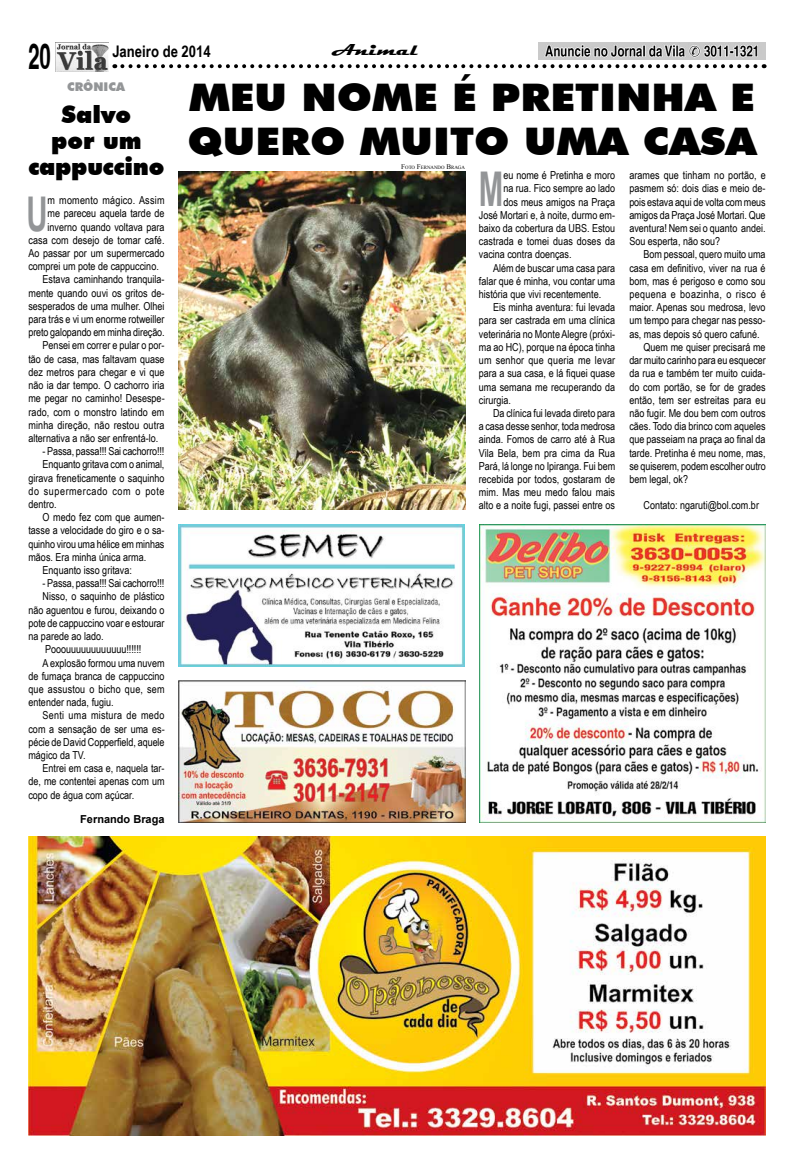
<style>
.page{position:relative;width:794px;height:1163px;background:#fff}
.page>*{position:absolute;margin:0;border:0;box-sizing:border-box;transform-origin:0 0}
.t1{font:700 47.9px "Arial Narrow";color:#939597;scale:.75 1}
.t2{font:900 38px/44px "Futura BT";color:#000;text-align:right;scale:1.1 1}
.t3{font:700 condensed 35.4px "Helvetica";color:#000;scale:.7 1}
.t4{font:900 24px/26px "Futura BT";letter-spacing:-.01em;color:#000;text-align:center}
.t5{font:700 16px "Arial Narrow";color:#000}
.t6{font:700 16px "Magneto";color:#000;scale:1.3 1}
.t7{font:900 12px "Futura BT";color:#939597}
.t8{font:11px/13.2px "Arial Narrow";color:#000;text-align:justify}
.t9{font:11px "Arial Narrow";letter-spacing:.03em;color:#000}
.t10{font:11px "Arial Narrow";letter-spacing:.05em;color:#000}
.t11{font:11px "Arial Narrow";letter-spacing:.025em;color:#000}
.t12{font:11px "Arial Narrow";letter-spacing:.02em;color:#000}
.t13{font:700 11px "Arial";color:#000}
.t14{font:4.9px "Times New Roman";color:#000}
.s1{font-size:7px}
</style>
<div class="page">
<img style="left:56px;top:43px;width:52px;height:28px">
<svg style="left:122px;top:64px;width:642px;height:4px"></svg>
<img style="left:539px;top:43px;width:226px;height:17px">
<img style="left:178px;top:680px;width:287px;height:142px">
<img style="left:178px;top:524px;width:287px;height:142px">
<img style="left:178px;top:171px;width:287px;height:338px">
<img style="left:479px;top:524px;width:286px;height:298px">
<img style="left:28px;top:836px;width:737px;height:299px">
<h3 class="t3" style="left:28px;top:35px;width:34px">20</h3>
<h3 class="t6" style="left:332px;top:41px;width:67px">Animal</h3>
<h3 class="t5" style="left:112px;top:39px;width:100px">Janeiro de 2014</h3>
<p class="t7" style="left:67px;top:80px;width:59px">CRÔNICA</p>
<h3 class="t4" style="left:28px;top:101px;width:138px">SALVO<br>POR UM<br>CAPPUCCINO</h3>
<h1 class="t1" style="left:26px;top:177px;width:24px">U</h1>
<p class="t12" style="left:48px;top:192px;width:118px">m momento mágico. Assim</p>
<p class="t8" style="left:48px;top:206px;width:118px">me pareceu aquela tarde de</p>
<p class="t8" style="left:48px;top:220px;width:118px">inverno quando voltava para</p>
<p class="t8" style="left:28px;top:233px;width:138px">casa com desejo de tomar café.</p>
<p class="t8" style="left:28px;top:246px;width:138px">Ao passar por um supermercado</p>
<p class="t8" style="left:28px;top:259px;width:132px">comprei um pote de cappuccino.</p>
<p class="t8" style="left:43px;top:272px;width:123px">Estava caminhando tranquila-</p>
<p class="t8" style="left:28px;top:286px;width:138px">mente quando ouvi os gritos de-</p>
<p class="t8" style="left:28px;top:299px;width:138px">sesperados de uma mulher. Olhei</p>
<p class="t8" style="left:28px;top:312px;width:138px">para trás e vi um enorme rotweiller</p>
<p class="t8" style="left:28px;top:325px;width:138px">preto galopando em minha direção.</p>
<p class="t8" style="left:43px;top:338px;width:123px">Pensei em correr e pular o por-</p>
<p class="t8" style="left:28px;top:352px;width:138px">tão de casa, mas faltavam quase</p>
<p class="t8" style="left:28px;top:365px;width:138px">dez metros para chegar e vi que</p>
<p class="t8" style="left:28px;top:378px;width:138px">não ia dar tempo. O cachorro iria</p>
<p class="t8" style="left:28px;top:391px;width:138px">me pegar no caminho! Desespe-</p>
<p class="t8" style="left:28px;top:404px;width:137px">rado, com o monstro latindo em</p>
<p class="t8" style="left:28px;top:418px;width:138px">minha direção, não restou outra</p>
<p class="t8" style="left:28px;top:431px;width:131px">alternativa a não ser enfrentá-lo.</p>
<p class="t8" style="left:43px;top:444px;width:123px">- Passa, passa!!! Sai cachorro!!!</p>
<p class="t8" style="left:43px;top:457px;width:123px">Enquanto gritava com o animal,</p>
<p class="t8" style="left:28px;top:470px;width:138px">girava freneticamente o saquinho</p>
<p class="t10" style="left:28px;top:482px;width:138px">do supermercado com o pote</p>
<p class="t8" style="left:28px;top:497px;width:30px">dentro.</p>
<p class="t8" style="left:43px;top:510px;width:123px">O medo fez com que aumen-</p>
<p class="t8" style="left:28px;top:523px;width:138px">tasse a velocidade do giro e o sa-</p>
<p class="t8" style="left:28px;top:536px;width:137px">quinho virou uma hélice em minhas</p>
<p class="t8" style="left:28px;top:550px;width:119px">mãos. Era minha única arma.</p>
<p class="t8" style="left:43px;top:563px;width:91px">Enquanto isso gritava:</p>
<p class="t8" style="left:43px;top:576px;width:123px">- Passa, passa!!! Sai cachorro!!!</p>
<p class="t8" style="left:43px;top:589px;width:123px">Nisso, o saquinho de plástico</p>
<p class="t8" style="left:28px;top:602px;width:138px">não aguentou e furou, deixando o</p>
<p class="t8" style="left:28px;top:616px;width:138px">pote de cappuccino voar e estourar</p>
<p class="t8" style="left:28px;top:629px;width:77px">na parede ao lado.</p>
<p class="t8" style="left:45px;top:642px;width:98px">Pooouuuuuuuuuuuu!!!!!!</p>
<p class="t8" style="left:43px;top:655px;width:123px">A explosão formou uma nuvem</p>
<p class="t8" style="left:28px;top:668px;width:138px">de fumaça branca de cappuccino</p>
<p class="t8" style="left:28px;top:682px;width:138px">que assustou o bicho que, sem</p>
<p class="t8" style="left:28px;top:695px;width:87px">entender nada, fugiu.</p>
<p class="t11" style="left:43px;top:707px;width:123px">Senti uma mistura de medo</p>
<p class="t8" style="left:28px;top:721px;width:138px">com a sensação de ser uma es-</p>
<p class="t8" style="left:28px;top:734px;width:138px">pécie de David Copperfield, aquele</p>
<p class="t8" style="left:28px;top:748px;width:59px">mágico da TV.</p>
<p class="t8" style="left:43px;top:761px;width:123px">Entrei em casa e, naquela tar-</p>
<p class="t8" style="left:28px;top:774px;width:138px">de, me contentei apenas com um</p>
<p class="t8" style="left:28px;top:787px;width:107px">copo de água com açúcar.</p>
<p class="t13" style="left:80px;top:811px;width:86px">Fernando Braga</p>
<h2 class="t2" style="left:187px;top:75px;width:519px">N OME É PRETINHA E<br>QUE RO MUITO UMA CASA</h2>
<h2 class="t2" style="left:189px;top:75px;width:30px">MEU</h2>
<p class="t14" style="left:401px;top:164px;width:65px"><span class="s1">F</span>OTO <span class="s1">F</span>ERNANDO <span class="s1">B</span>RAGA</p>
<h1 class="t1" style="left:479px;top:152px;width:34px">M</h1>
<p class="t8" style="left:503px;top:168px;width:113px">eu nome é Pretinha e moro</p>
<p class="t8" style="left:503px;top:181px;width:113px">na rua. Fico sempre ao lado</p>
<p class="t8" style="left:503px;top:195px;width:113px">dos meus amigos na Praça</p>
<p class="t8" style="left:479px;top:208px;width:138px">José Mortari e, à noite, durmo em-</p>
<p class="t8" style="left:479px;top:221px;width:138px">baixo da cobertura da UBS. Estou</p>
<p class="t8" style="left:479px;top:234px;width:138px">castrada e tomei duas doses da</p>
<p class="t8" style="left:479px;top:247px;width:94px">vacina contra doenças.</p>
<p class="t8" style="left:493px;top:261px;width:124px">Além de buscar uma casa para</p>
<p class="t8" style="left:479px;top:274px;width:138px">falar que é minha, vou contar uma</p>
<p class="t8" style="left:479px;top:287px;width:124px">história que vivi recentemente.</p>
<p class="t8" style="left:493px;top:300px;width:124px">Eis minha aventura: fui levada</p>
<p class="t8" style="left:479px;top:313px;width:138px">para ser castrada em uma clínica</p>
<p class="t8" style="left:479px;top:327px;width:138px">veterinária no Monte Alegre (próxi-</p>
<p class="t8" style="left:479px;top:340px;width:138px">ma ao HC), porque na época tinha</p>
<p class="t8" style="left:479px;top:353px;width:138px">um senhor que queria me levar</p>
<p class="t8" style="left:479px;top:366px;width:138px">para a sua casa, e lá fiquei quase</p>
<p class="t8" style="left:479px;top:379px;width:138px">uma semana me recuperando da</p>
<p class="t8" style="left:479px;top:393px;width:34px">cirurgia.</p>
<p class="t8" style="left:493px;top:406px;width:124px">Da clínica fui levada direto para</p>
<p class="t8" style="left:479px;top:419px;width:138px">a casa desse senhor, toda medrosa</p>
<p class="t8" style="left:479px;top:432px;width:138px">ainda. Fomos de carro até à Rua</p>
<p class="t8" style="left:479px;top:445px;width:138px">Vila Bela, bem pra cima da Rua</p>
<p class="t8" style="left:479px;top:459px;width:138px">Pará, lá longe no Ipiranga. Fui bem</p>
<p class="t8" style="left:479px;top:472px;width:138px">recebida por todos, gostaram de</p>
<p class="t8" style="left:479px;top:485px;width:138px">mim. Mas meu medo falou mais</p>
<p class="t8" style="left:479px;top:498px;width:138px">alto e a noite fugi, passei entre os</p>
<p class="t8" style="left:629px;top:168px;width:138px">arames que tinham no portão, e pasmem só: dois dias e meio de&shy;pois estava aqui de volta com meus amigos da Praça José Mortari. Que aventura! Nem sei o quanto andei.<br>Sou esperta, não sou?</p>
<p class="t8" style="left:643px;top:247px;width:124px">Bom pessoal, quero muito uma</p>
<p class="t8" style="left:629px;top:261px;width:138px">casa em definitivo, viver na rua é</p>
<p class="t8" style="left:629px;top:274px;width:138px">bom, mas é perigoso e como sou</p>
<p class="t9" style="left:629px;top:286px;width:138px">pequena e boazinha, o risco é</p>
<p class="t8" style="left:629px;top:300px;width:138px">maior. Apenas sou medrosa, levo</p>
<p class="t8" style="left:629px;top:313px;width:138px">um tempo para chegar nas pesso-</p>
<p class="t8" style="left:629px;top:327px;width:132px">as, mas depois só quero cafuné.</p>
<p class="t8" style="left:643px;top:340px;width:124px">Quem me quiser precisará me</p>
<p class="t8" style="left:629px;top:353px;width:138px">dar muito carinho para eu esquecer</p>
<p class="t8" style="left:629px;top:366px;width:138px">da rua e também ter muito cuida-</p>
<p class="t8" style="left:629px;top:379px;width:138px">do com portão, se for de grades</p>
<p class="t8" style="left:629px;top:393px;width:138px">então, tem ser estreitas para eu</p>
<p class="t8" style="left:629px;top:406px;width:138px">não fugir. Me dou bem com outros</p>
<p class="t8" style="left:629px;top:419px;width:138px">cães. Todo dia brinco com aqueles</p>
<p class="t8" style="left:629px;top:432px;width:138px">que passeiam na praça ao final da</p>
<p class="t8" style="left:629px;top:445px;width:138px">tarde. Pretinha é meu nome, mas,</p>
<p class="t8" style="left:629px;top:459px;width:138px">se quiserem, podem escolher outro</p>
<p class="t8" style="left:629px;top:472px;width:60px">bem legal, ok?</p>
<p class="t8" style="left:643px;top:498px;width:117px">Contato: ngaruti@bol.com.br</p>
</div>
